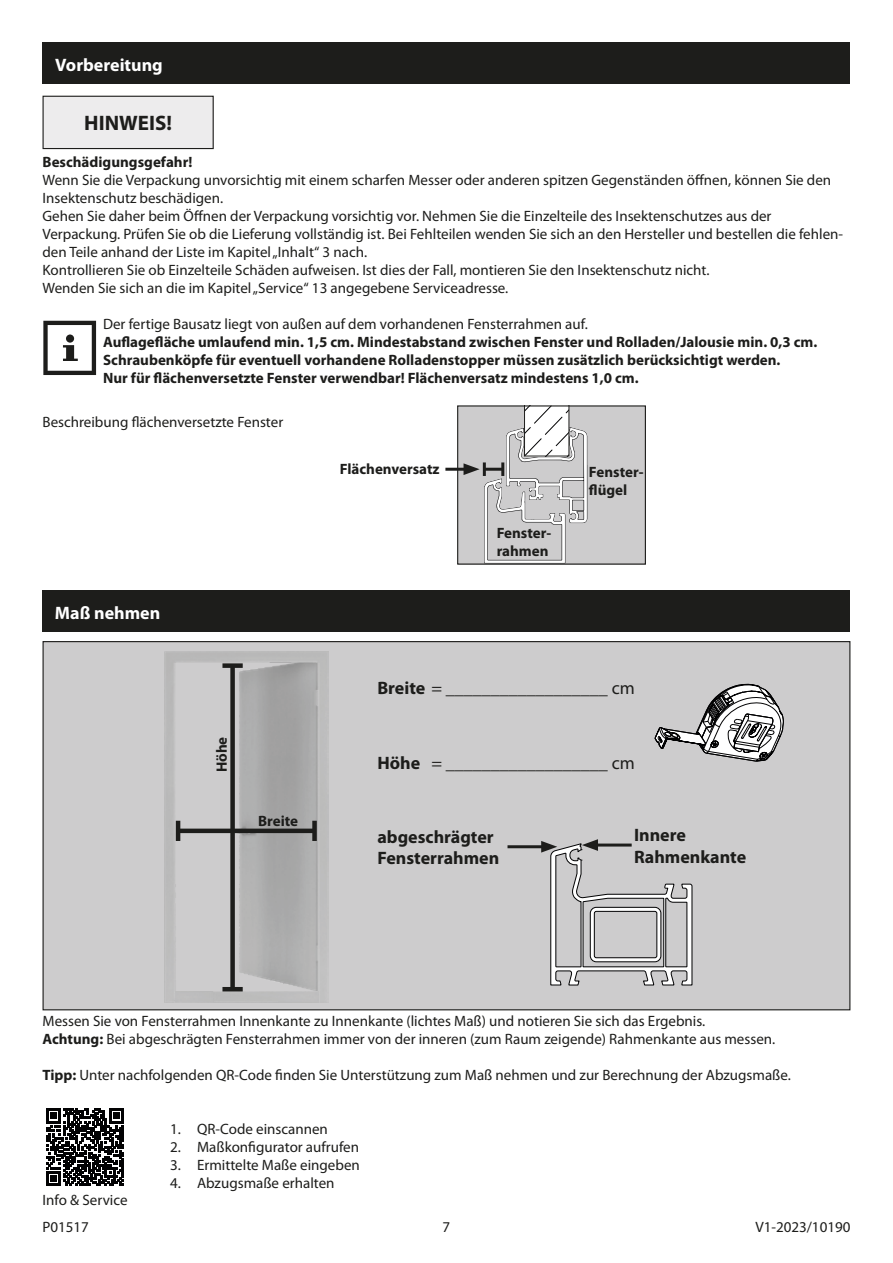
<style>
.page{position:relative;width:893px;height:1263px;background:#fff}
.page>*{position:absolute;margin:0;border:0;box-sizing:border-box;transform-origin:0 0}
.HINWEIS{font:700 21px "Myriad Pro";color:#1d1d1b}
.t1{font:18px "Myriad Pro";color:#1d1d1b}
.t2{font:700 18px "Myriad Pro";color:#1d1d1b}
.Überschrift_Balken{font:700 18px "Myriad Pro";color:#fff}
.Fließtext{font:15px/18px "Myriad Pro";color:#1d1d1b}
.Fließtext-2{font:700 15px "Myriad Pro";color:#1d1d1b}
.Kapitelunterpunkte{font:15px "Myriad Pro";color:#1d1d1b}
.Inhaltsverzeichnis_F{font:15px "Myriad Pro";color:#1d1d1b}
.Seitennummerierung{font:15px "Myriad Pro";color:#1d1d1b}
.s1{font-weight:700}
</style>
<div class="page">
<div style="left:43px;top:642px;width:807px;height:368px;background:#cdcccd"></div>
<img style="left:164px;top:652px;width:165px;height:350px">
<img style="left:175px;top:991px;width:143px;height:11px">
<img style="left:176px;top:992px;width:101px;height:10px">
<div style="left:43px;top:43px;width:807px;height:41px;background:#1d1d1b"></div>
<div style="left:43px;top:96px;width:170px;height:53px;background:#edeced"></div>
<div style="left:43px;top:96px;width:171px;height:53px;border:1px solid #1d1d1b"></div>
<svg style="left:43px;top:321px;width:53px;height:54px"></svg>
<svg style="left:654px;top:683px;width:130px;height:79px"></svg>
<div style="left:42px;top:591px;width:808px;height:41px;background:#1d1d1b"></div>
<svg style="left:46px;top:1108px;width:78px;height:78px"></svg>
<div style="left:230px;top:666px;width:5px;height:323px;background:#1d1d1b"></div>
<div style="left:222px;top:663px;width:21px;height:5px;background:#1d1d1b"></div>
<hr style="left:222px;top:987px;width:21px;height:4px;background:#1d1d1b">
<hr style="left:178px;top:829px;width:137px;height:4px;background:#1d1d1b">
<div style="left:312px;top:821px;width:5px;height:20px;background:#1d1d1b"></div>
<hr style="left:176px;top:821px;width:4px;height:20px;background:#1d1d1b">
<div style="left:458px;top:406px;width:187px;height:158px;background:#cdcccd"></div>
<div style="left:457px;top:405px;width:189px;height:160px;border:1px solid #1d1d1b"></div>
<hr style="left:445px;top:468px;width:24px;height:3px;background:#1d1d1b">
<svg style="left:463px;top:406px;width:124px;height:157px"></svg>
<hr style="left:507px;top:845px;width:40px;height:3px;background:#1d1d1b">
<svg style="left:541px;top:839px;width:151px;height:146px"></svg>
<p class="Überschrift_Balken" style="left:55px;top:53px;width:109px">Vorbereitung</p>
<p class="HINWEIS" style="left:84px;top:109px;width:89px">HINWEIS!</p>
<p class="Fließtext-2" style="left:43px;top:152px;width:151px">Beschädigungsgefahr!</p>
<p class="Fließtext" style="left:43px;top:171px;width:790px">Wenn Sie die Verpackung unvorsichtig mit einem scharfen Messer oder anderen spitzen Gegenständen öffnen, können Sie den<br>Insektenschutz beschädigen.</p>
<p class="Fließtext" style="left:43px;top:207px;width:730px">Gehen Sie daher beim Öffnen der Verpackung vorsichtig vor. Nehmen Sie die Einzelteile des Insektenschutzes aus der</p>
<p class="Fließtext" style="left:43px;top:225px;width:802px">Verpackung. Prüfen Sie ob die Lieferung vollständig ist. Bei Fehlteilen wenden Sie sich an den Hersteller und bestellen die fehlen&shy;den Teile anhand der Liste im Kapitel „Inhalt“ 3 nach.</p>
<p class="Fließtext" style="left:43px;top:261px;width:669px">Kontrollieren Sie ob Einzelteile Schäden aufweisen. Ist dies der Fall, montieren Sie den Insektenschutz nicht.</p>
<p class="Fließtext" style="left:43px;top:279px;width:467px">Wenden Sie sich an die im Kapitel „Service“ 13 angegebene Serviceadresse.</p>
<p class="Fließtext" style="left:103px;top:315px;width:486px">Der fertige Bausatz liegt von außen auf dem vorhandenen Fensterrahmen auf.</p>
<p class="Fließtext-2" style="left:103px;top:332px;width:716px">Auflagefläche umlaufend min. 1,5 cm. Mindestabstand zwischen Fenster und Rolladen/Jalousie min. 0,3 cm.</p>
<p class="Fließtext-2" style="left:103px;top:350px;width:679px">Schraubenköpfe für eventuell vorhandene Rolladenstopper müssen zusätzlich berücksichtigt werden.</p>
<p class="Fließtext-2" style="left:103px;top:368px;width:537px">Nur für flächenversetzte Fenster verwendbar! Flächenversatz mindestens 1,0 cm.</p>
<p class="Kapitelunterpunkte" style="left:43px;top:412px;width:242px">Beschreibung flächenversetzte Fenster</p>
<p class="Überschrift_Balken" style="left:55px;top:601px;width:107px">Maß nehmen</p>
<p class="Fließtext-2" style="left:212px;top:772px;width:37px;rotate:-90deg">Höhe</p>
<p class="Fließtext-2" style="left:258px;top:811px;width:42px">Breite</p>
<p class="Fließtext-2" style="left:340px;top:459px;width:101px">Flächenversatz</p>
<p class="Fließtext-2" style="left:497px;top:523px;width:56px">Fenster-</p>
<p class="Fließtext-2" style="left:497px;top:541px;width:53px">rahmen</p>
<p class="Fließtext-2" style="left:589px;top:462px;width:56px">Fenster-</p>
<p class="Fließtext-2" style="left:589px;top:480px;width:40px">flügel</p>
<p class="t1" style="left:377px;top:676px;width:79px"><span class="s1">Breite</span> = __________________</p>
<p class="t1" style="left:612px;top:676px;width:25px">cm</p>
<p class="t1" style="left:377px;top:752px;width:79px"><span class="s1">Höhe</span> = __________________</p>
<p class="t1" style="left:612px;top:752px;width:25px">cm</p>
<p class="t2" style="left:377px;top:825px;width:118px">abgeschrägter</p>
<p class="t2" style="left:377px;top:846px;width:123px">Fensterrahmen</p>
<p class="t2" style="left:634px;top:823px;width:53px">Innere</p>
<p class="t2" style="left:634px;top:845px;width:114px">Rahmenkante</p>
<p class="Fließtext" style="left:43px;top:1012px;width:664px">Messen Sie von Fensterrahmen Innenkante zu Innenkante (lichtes Maß) und notieren Sie sich das Ergebnis.</p>
<p class="Fließtext" style="left:43px;top:1030px;width:734px"><span class="s1">Achtung:</span> Bei abgeschrägten Fensterrahmen immer von der inneren (zum Raum zeigende) Rahmenkante aus messen.</p>
<p class="Fließtext" style="left:43px;top:1066px;width:750px"><span class="s1">Tipp:</span> Unter nachfolgenden QR-Code finden Sie Unterstützung zum Maß nehmen und zur Berechnung der Abzugsmaße.</p>
<p class="Inhaltsverzeichnis_F" style="left:43px;top:1191px;width:87px">Info &amp; Service</p>
<p class="Fließtext" style="left:170px;top:1120px;width:159px">1. QR-Code einscannen</p>
<p class="Fließtext" style="left:170px;top:1138px;width:190px">2. Maßkonfigurator aufrufen</p>
<p class="Fließtext" style="left:170px;top:1156px;width:191px">3. Ermittelte Maße eingeben</p>
<p class="Fließtext" style="left:170px;top:1174px;width:166px">4. Abzugsmaße erhalten</p>
<p class="Fließtext" style="left:43px;top:1217px;width:48px">P01517</p>
<p class="Seitennummerierung" style="left:443px;top:1217px;width:9px">7</p>
<p class="Fließtext" style="left:755px;top:1217px;width:97px">V1-2023/10190</p>
</div>
